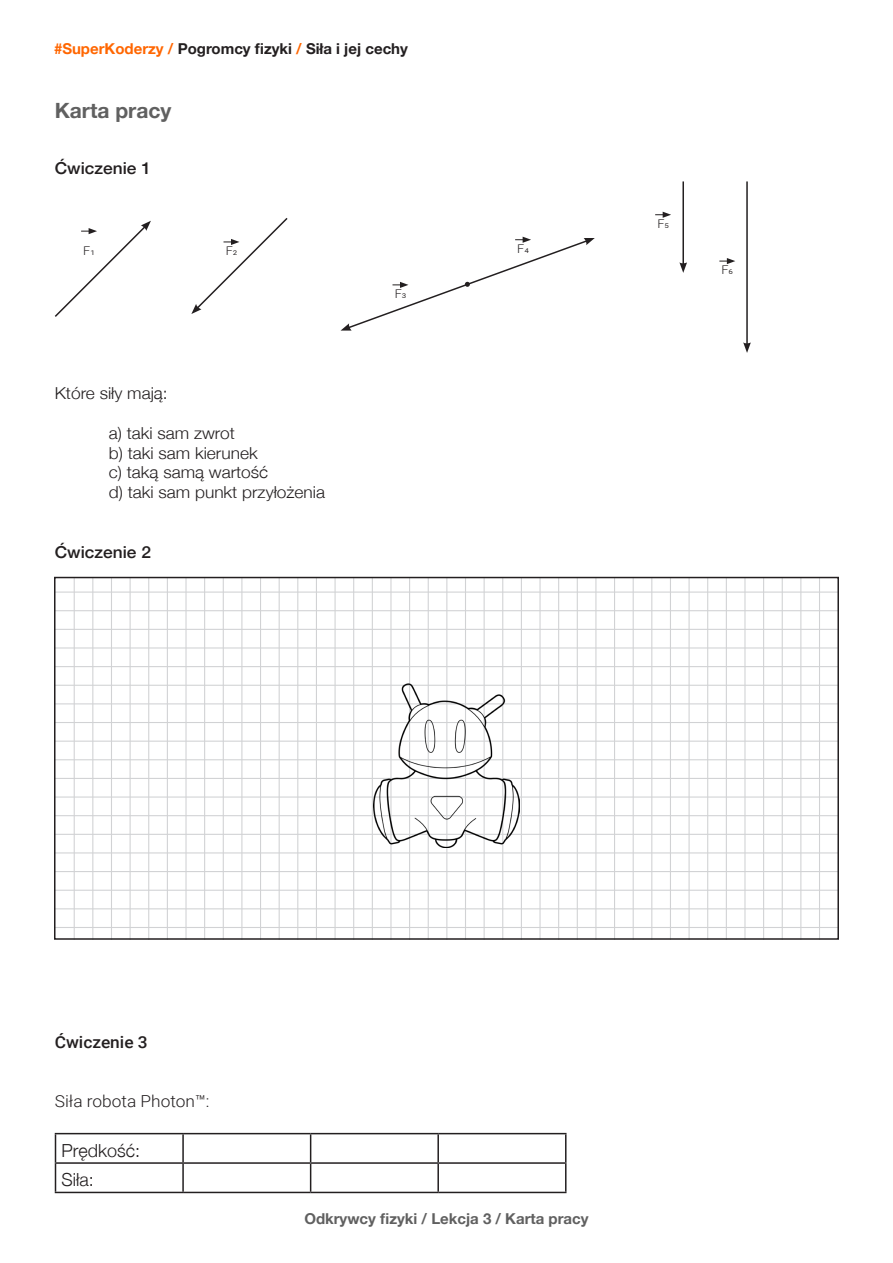
<style>
.page{position:relative;width:893px;height:1263px;background:#fff}
.page>*{position:absolute;margin:0;border:0;box-sizing:border-box;transform-origin:0 0}
.t1{font:700 21px "Helvetica Neue";color:#606060}
.t2{font:300 18px "Helvetica Neue";color:#231f20}
.t3{font:300 16.5px/19.8px "Helvetica Neue";color:#231f20;scale:1.05 1}
.t4{font:500 16.5px "Helvetica Neue";color:#231f20;scale:1.05 1}
.t5{font:300 16.5px "Roboto";color:#231f20;scale:1.05 1}
.t6{font:500 16.5px "Roboto";color:#231f20;scale:1.05 1}
.t7{font:700 15px "Helvetica Neue";color:#231f20}
.t8{font:700 15px "Helvetica Neue";color:#606060}
.t9{font:300 12px "Roboto";color:#231f20;scale:1.05 1}
.s1{color:#f60}
</style>
<div class="page">
<hr style="left:55px;top:1133px;width:128px;height:1px;background:#231f20">
<hr style="left:183px;top:1133px;width:128px;height:1px;background:#231f20">
<hr style="left:182px;top:1134px;width:2px;height:28px;background:#231f20">
<hr style="left:311px;top:1133px;width:127px;height:1px;background:#231f20">
<hr style="left:438px;top:1133px;width:128px;height:1px;background:#231f20">
<hr style="left:437px;top:1134px;width:2px;height:28px;background:#231f20">
<hr style="left:55px;top:1162px;width:128px;height:2px;background:#231f20">
<svg style="left:55px;top:1134px;width:1px;height:58px"></svg>
<hr style="left:183px;top:1162px;width:128px;height:2px;background:#231f20">
<hr style="left:182px;top:1164px;width:2px;height:28px;background:#231f20">
<hr style="left:311px;top:1162px;width:127px;height:2px;background:#231f20">
<svg style="left:310px;top:1134px;width:1px;height:58px"></svg>
<hr style="left:438px;top:1162px;width:128px;height:2px;background:#231f20">
<hr style="left:437px;top:1164px;width:2px;height:28px;background:#231f20">
<svg style="left:565px;top:1134px;width:1px;height:58px"></svg>
<hr style="left:55px;top:1192px;width:128px;height:1px;background:#231f20">
<hr style="left:183px;top:1192px;width:128px;height:1px;background:#231f20">
<hr style="left:311px;top:1192px;width:127px;height:1px;background:#231f20">
<hr style="left:438px;top:1192px;width:128px;height:1px;background:#231f20">
<hr style="left:74px;top:577px;width:1px;height:362px;background:#d1d2d4">
<hr style="left:92px;top:577px;width:1px;height:362px;background:#d1d2d4">
<hr style="left:111px;top:577px;width:1px;height:362px;background:#d1d2d4">
<hr style="left:130px;top:577px;width:1px;height:362px;background:#d1d2d4">
<hr style="left:148px;top:577px;width:1px;height:362px;background:#d1d2d4">
<hr style="left:167px;top:577px;width:1px;height:362px;background:#d1d2d4">
<hr style="left:185px;top:577px;width:2px;height:362px;background:#d1d2d4">
<hr style="left:204px;top:577px;width:1px;height:362px;background:#d1d2d4">
<hr style="left:223px;top:577px;width:1px;height:362px;background:#d1d2d4">
<hr style="left:241px;top:577px;width:1px;height:362px;background:#d1d2d4">
<hr style="left:260px;top:577px;width:1px;height:362px;background:#d1d2d4">
<hr style="left:279px;top:577px;width:1px;height:362px;background:#d1d2d4">
<hr style="left:297px;top:577px;width:1px;height:362px;background:#d1d2d4">
<hr style="left:316px;top:577px;width:1px;height:362px;background:#d1d2d4">
<hr style="left:335px;top:577px;width:1px;height:362px;background:#d1d2d4">
<hr style="left:353px;top:577px;width:1px;height:362px;background:#d1d2d4">
<hr style="left:372px;top:577px;width:1px;height:362px;background:#d1d2d4">
<hr style="left:390px;top:577px;width:1px;height:362px;background:#d1d2d4">
<hr style="left:409px;top:577px;width:1px;height:362px;background:#d1d2d4">
<hr style="left:428px;top:577px;width:1px;height:362px;background:#d1d2d4">
<hr style="left:446px;top:577px;width:1px;height:362px;background:#d1d2d4">
<hr style="left:465px;top:577px;width:1px;height:362px;background:#d1d2d4">
<hr style="left:484px;top:577px;width:1px;height:362px;background:#d1d2d4">
<hr style="left:502px;top:577px;width:1px;height:362px;background:#d1d2d4">
<hr style="left:521px;top:577px;width:1px;height:362px;background:#d1d2d4">
<hr style="left:539px;top:577px;width:2px;height:362px;background:#d1d2d4">
<hr style="left:558px;top:577px;width:1px;height:362px;background:#d1d2d4">
<hr style="left:577px;top:577px;width:1px;height:362px;background:#d1d2d4">
<hr style="left:595px;top:577px;width:1px;height:362px;background:#d1d2d4">
<hr style="left:614px;top:577px;width:1px;height:362px;background:#d1d2d4">
<hr style="left:633px;top:577px;width:1px;height:362px;background:#d1d2d4">
<hr style="left:651px;top:577px;width:1px;height:362px;background:#d1d2d4">
<hr style="left:670px;top:577px;width:1px;height:362px;background:#d1d2d4">
<hr style="left:688px;top:577px;width:2px;height:362px;background:#d1d2d4">
<hr style="left:707px;top:577px;width:1px;height:362px;background:#d1d2d4">
<hr style="left:726px;top:577px;width:1px;height:362px;background:#d1d2d4">
<hr style="left:744px;top:577px;width:1px;height:362px;background:#d1d2d4">
<hr style="left:763px;top:577px;width:1px;height:362px;background:#d1d2d4">
<hr style="left:782px;top:577px;width:1px;height:362px;background:#d1d2d4">
<hr style="left:800px;top:577px;width:1px;height:362px;background:#d1d2d4">
<hr style="left:819px;top:577px;width:1px;height:362px;background:#d1d2d4">
<hr style="left:55px;top:591px;width:783px;height:2px;background:#d1d2d4">
<hr style="left:55px;top:610px;width:783px;height:1px;background:#d1d2d4">
<hr style="left:55px;top:629px;width:783px;height:1px;background:#d1d2d4">
<hr style="left:55px;top:647px;width:783px;height:1px;background:#d1d2d4">
<hr style="left:55px;top:666px;width:783px;height:1px;background:#d1d2d4">
<hr style="left:55px;top:685px;width:783px;height:1px;background:#d1d2d4">
<hr style="left:55px;top:703px;width:783px;height:1px;background:#d1d2d4">
<hr style="left:55px;top:722px;width:783px;height:1px;background:#d1d2d4">
<hr style="left:55px;top:741px;width:783px;height:1px;background:#d1d2d4">
<hr style="left:55px;top:759px;width:783px;height:1px;background:#d1d2d4">
<hr style="left:55px;top:778px;width:783px;height:1px;background:#d1d2d4">
<hr style="left:55px;top:796px;width:783px;height:1px;background:#d1d2d4">
<hr style="left:55px;top:815px;width:783px;height:1px;background:#d1d2d4">
<hr style="left:55px;top:834px;width:783px;height:1px;background:#d1d2d4">
<hr style="left:55px;top:852px;width:783px;height:1px;background:#d1d2d4">
<hr style="left:55px;top:871px;width:783px;height:1px;background:#d1d2d4">
<hr style="left:55px;top:890px;width:783px;height:1px;background:#d1d2d4">
<hr style="left:55px;top:908px;width:783px;height:1px;background:#d1d2d4">
<hr style="left:55px;top:927px;width:783px;height:1px;background:#d1d2d4">
<div style="left:54px;top:577px;width:785px;height:363px;border:2px solid #231f20"></div>
<img style="left:374px;top:683px;width:145px;height:164px">
<svg style="left:54px;top:221px;width:97px;height:96px"></svg>
<hr style="left:746px;top:181px;width:2px;height:164px;background:#231f20">
<svg style="left:743px;top:342px;width:8px;height:11px"></svg>
<hr style="left:682px;top:181px;width:2px;height:84px;background:#231f20">
<svg style="left:679px;top:262px;width:8px;height:11px"></svg>
<svg style="left:191px;top:218px;width:97px;height:96px"></svg>
<svg style="left:341px;top:237px;width:254px;height:94px"></svg>
<svg style="left:655px;top:212px;width:16px;height:6px"></svg>
<svg style="left:719px;top:258px;width:16px;height:6px"></svg>
<p class="t7" style="left:54px;top:37px;width:355px"><span class="s1">#SuperKoderzy /</span> Pogromcy fizyki <span class="s1">/</span> Siła i jej cechy</p>
<p class="t1" style="left:55px;top:94px;width:118px">Karta pracy</p>
<p class="t4" style="left:55px;top:155px;width:93px">Ćwiczenie 1</p>
<p class="t9" style="left:83px;top:242px;width:13px">F1</p>
<p class="t9" style="left:226px;top:243px;width:13px">F2</p>
<p class="t3" style="left:55px;top:382px;width:109px">Które siły mają:</p>
<p class="t3" style="left:109px;top:422px;width:207px">a) taki sam zwrot<br>b) taki sam kierunek<br>c) taką samą wartość<br>d) taki sam punkt przyłożenia</p>
<p class="t4" style="left:55px;top:538px;width:93px">Ćwiczenie 2</p>
<p class="t9" style="left:395px;top:286px;width:13px">F3</p>
<p class="t9" style="left:517px;top:240px;width:13px">F4</p>
<p class="t9" style="left:657px;top:215px;width:13px">F5</p>
<p class="t9" style="left:721px;top:262px;width:13px">F6</p>
<p class="t6" style="left:55px;top:1030px;width:90px">Ćwiczenie 3</p>
<p class="t5" style="left:55px;top:1090px;width:149px">Siła robota Photon™:</p>
<p class="t2" style="left:62px;top:1136px;width:80px">Prędkość:</p>
<p class="t2" style="left:62px;top:1165px;width:34px">Siła:</p>
<p class="t8" style="left:304px;top:1206px;width:286px">Odkrywcy fizyki / Lekcja 3 / Karta pracy</p>
</div>
